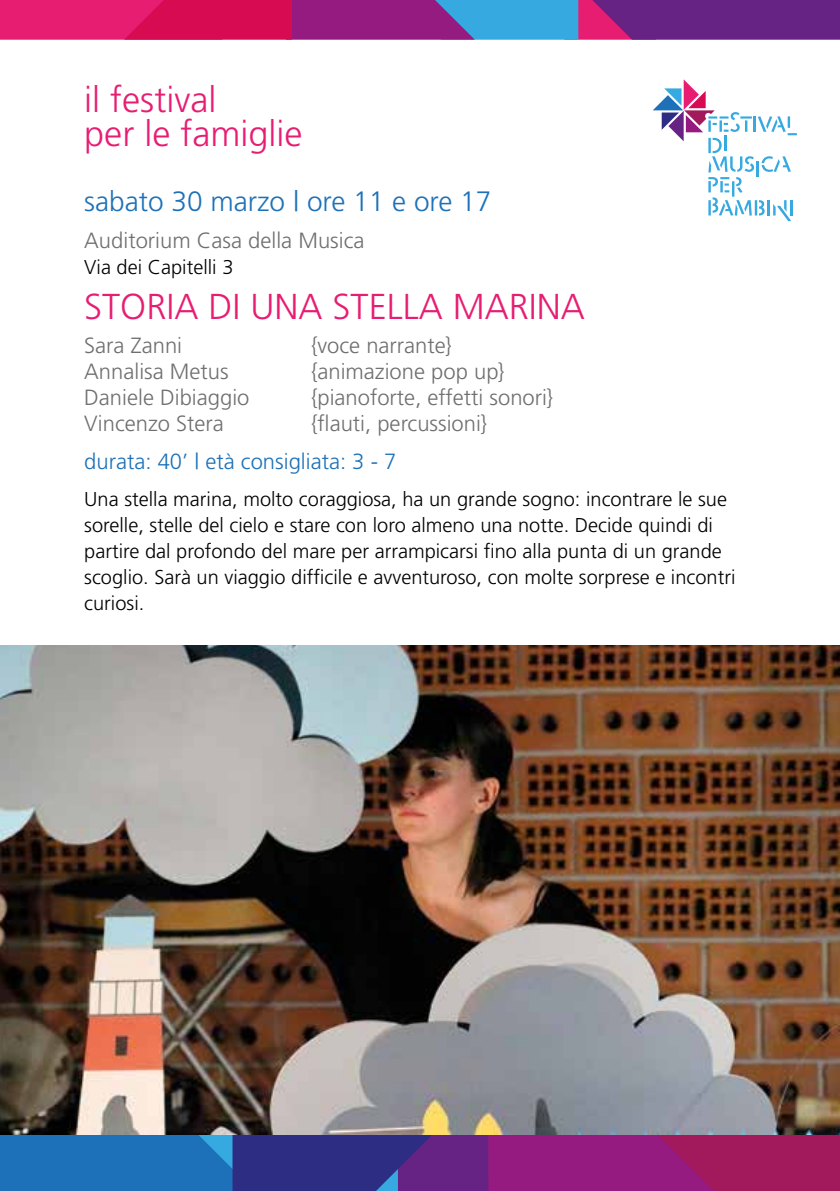
<style>
.page{position:relative;width:840px;height:1191px;background:#fff}
.page>*{position:absolute;margin:0;border:0;box-sizing:border-box;transform-origin:0 0}
.t1{font:300 36px/34px "Frutiger";color:#e71d72}
.t2{font:300 28px "Frutiger";color:#1d71b8}
.t3{font:300 22px "Frutiger";color:#706f6f}
.t4{font:300 22px "Frutiger";color:#1d71b8}
.t5{font:300 20px/26px "Frutiger";color:#000}
</style>
<div class="page">
<svg style="left:0;top:1134px;width:839px;height:57px;background:#5c398a"></svg>
<svg style="left:0;top:0;width:839px;height:40px;background:#983084"></svg>
<svg style="left:653px;top:79px;width:143px;height:142px"></svg>
<hr style="left:789px;top:200px;width:3px;height:15px;background:#36a9e1">
<img style="left:0;top:645px;width:839px;height:489px">
<h1 class="t1" style="left:84px;top:82px;width:219px">il festival<br>per le famiglie</h1>
<h2 class="t2" style="left:84px;top:185px;width:408px">sabato 30 marzo | ore 11 e ore 17</h2>
<p class="t3" style="left:84px;top:228px;width:281px">Auditorium Casa della Musica</p>
<p class="t5" style="left:84px;top:254px;width:151px">Via dei Capitelli 3</p>
<h1 class="t1" style="left:84px;top:290px;width:502px">STORIA DI UNA STELLA MARINA</h1>
<p class="t3" style="left:84px;top:333px;width:99px">Sara Zanni</p>
<p class="t3" style="left:311px;top:333px;width:142px">{voce narrante}</p>
<p class="t3" style="left:84px;top:359px;width:146px">Annalisa Metus</p>
<p class="t3" style="left:311px;top:359px;width:195px">{animazione pop up}</p>
<p class="t3" style="left:84px;top:385px;width:167px">Daniele Dibiaggio</p>
<p class="t3" style="left:311px;top:385px;width:243px">{pianoforte, effetti sonori}</p>
<p class="t3" style="left:84px;top:411px;width:141px">Vincenzo Stera</p>
<p class="t3" style="left:311px;top:411px;width:177px">{flauti, percussioni}</p>
<p class="t4" style="left:84px;top:448px;width:313px">durata: 40’ | età consigliata: 3 - 7</p>
<p class="t5" style="left:84px;top:486px;width:652px">Una stella marina, molto coraggiosa, ha un grande sogno: incontrare le sue sorelle, stelle del cielo e stare con loro almeno una notte. Decide quindi di partire dal profondo del mare per arrampicarsi fino alla punta di un grande scoglio. Sarà un viaggio difficile e avventuroso, con molte sorprese e incontri curiosi.</p>
</div>
